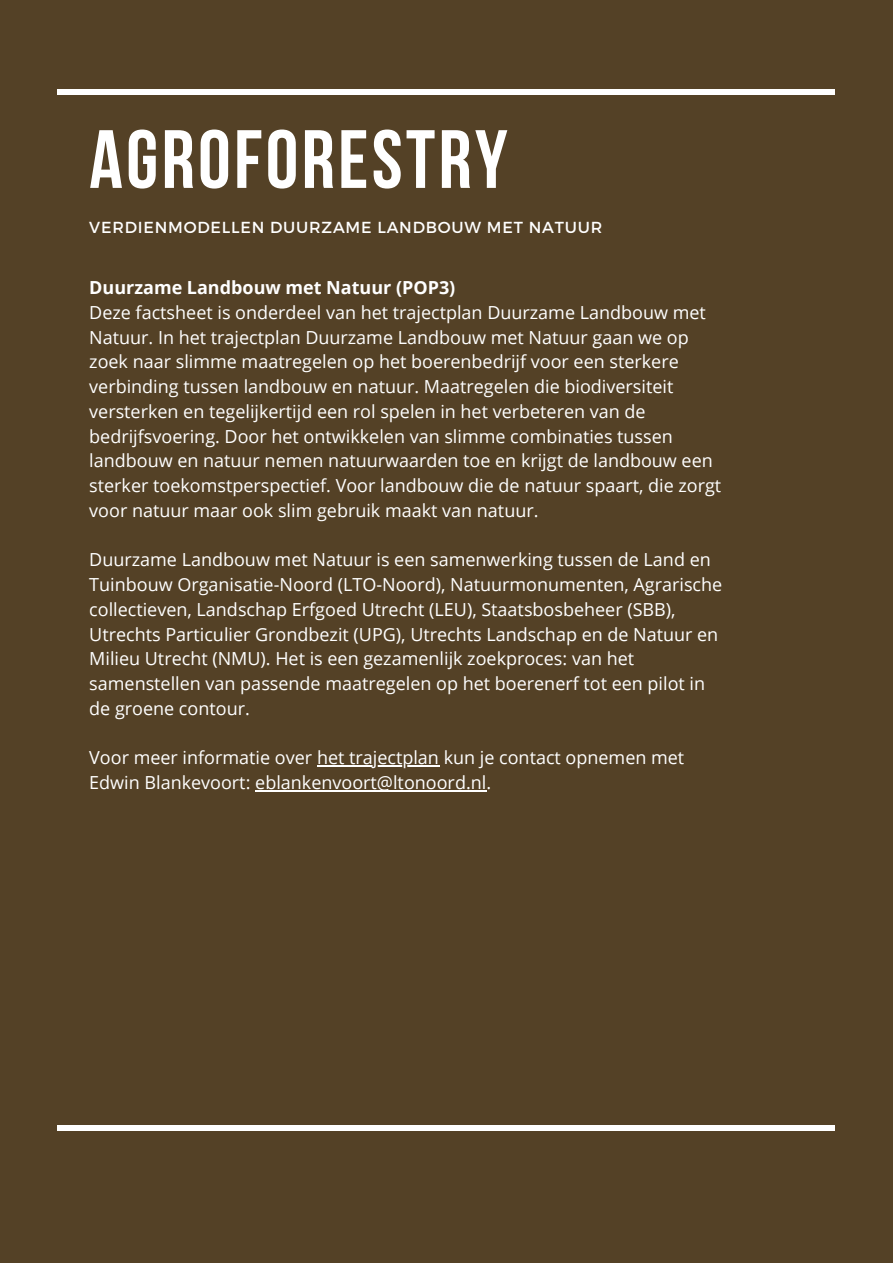
<style>
.page{position:relative;width:893px;height:1264px;background:#fff}
.page>*{position:absolute;margin:0;border:0;box-sizing:border-box;transform-origin:0 0}
.t1{font:700 82.5px "Bebas Neue";letter-spacing:.04em;color:#fff}
.t2{font:18px/24.8px "Open Sans";color:#fff}
.t3{font:700 18px "Open Sans";color:#fff}
.t4{font:15.9px "Montserrat";letter-spacing:.05em;color:#fff}
</style>
<div class="page">
<div style="left:0;top:0;width:892px;height:1262px;background:#544126"></div>
<div style="left:57px;top:89px;width:777px;height:6px;background:#fff"></div>
<div style="left:58px;top:1124px;width:777px;height:6px;background:#fff"></div>
<hr style="left:317px;top:765px;width:122px;height:1px;background:#fff">
<hr style="left:255px;top:790px;width:231px;height:1px;background:#fff">
<h1 class="t1" style="left:89px;top:126px;width:420px">AGROFORESTRY</h1>
<p class="t4" style="left:89px;top:217px;width:514px">VERDIENMODELLEN DUURZAME LANDBOUW MET NATUUR</p>
<p class="t3" style="left:89px;top:275px;width:367px">Duurzame Landbouw met Natuur (POP3)</p>
<p class="t2" style="left:89px;top:299px;width:633px">Deze factsheet is onderdeel van het trajectplan Duurzame Landbouw met Natuur. In het trajectplan Duurzame Landbouw met Natuur gaan we op zoek naar slimme maatregelen op het boerenbedrijf voor een sterkere verbinding tussen landbouw en natuur. Maatregelen die biodiversiteit versterken en tegelijkertijd een rol spelen in het verbeteren van de bedrijfsvoering. Door het ontwikkelen van slimme combinaties tussen landbouw en natuur nemen natuurwaarden toe en krijgt de landbouw een sterker toekomstperspectief. Voor landbouw die de natuur spaart, die zorgt voor natuur maar ook slim gebruik maakt van natuur.</p>
<p class="t2" style="left:89px;top:547px;width:634px">Duurzame Landbouw met Natuur is een samenwerking tussen de Land en Tuinbouw Organisatie-Noord (LTO-Noord), Natuurmonumenten, Agrarische collectieven, Landschap Erfgoed Utrecht (LEU), Staatsbosbeheer (SBB), Utrechts Particulier Grondbezit (UPG), Utrechts Landschap en de Natuur en Milieu Utrecht (NMU). Het is een gezamenlijk zoekproces: van het samenstellen van passende maatregelen op het boerenerf tot een pilot in de groene contour.</p>
<p class="t2" style="left:89px;top:745px;width:596px">Voor meer informatie over het trajectplan kun je contact opnemen met<br>Edwin Blankevoort: eblankenvoort@ltonoord.nl.</p>
</div>
